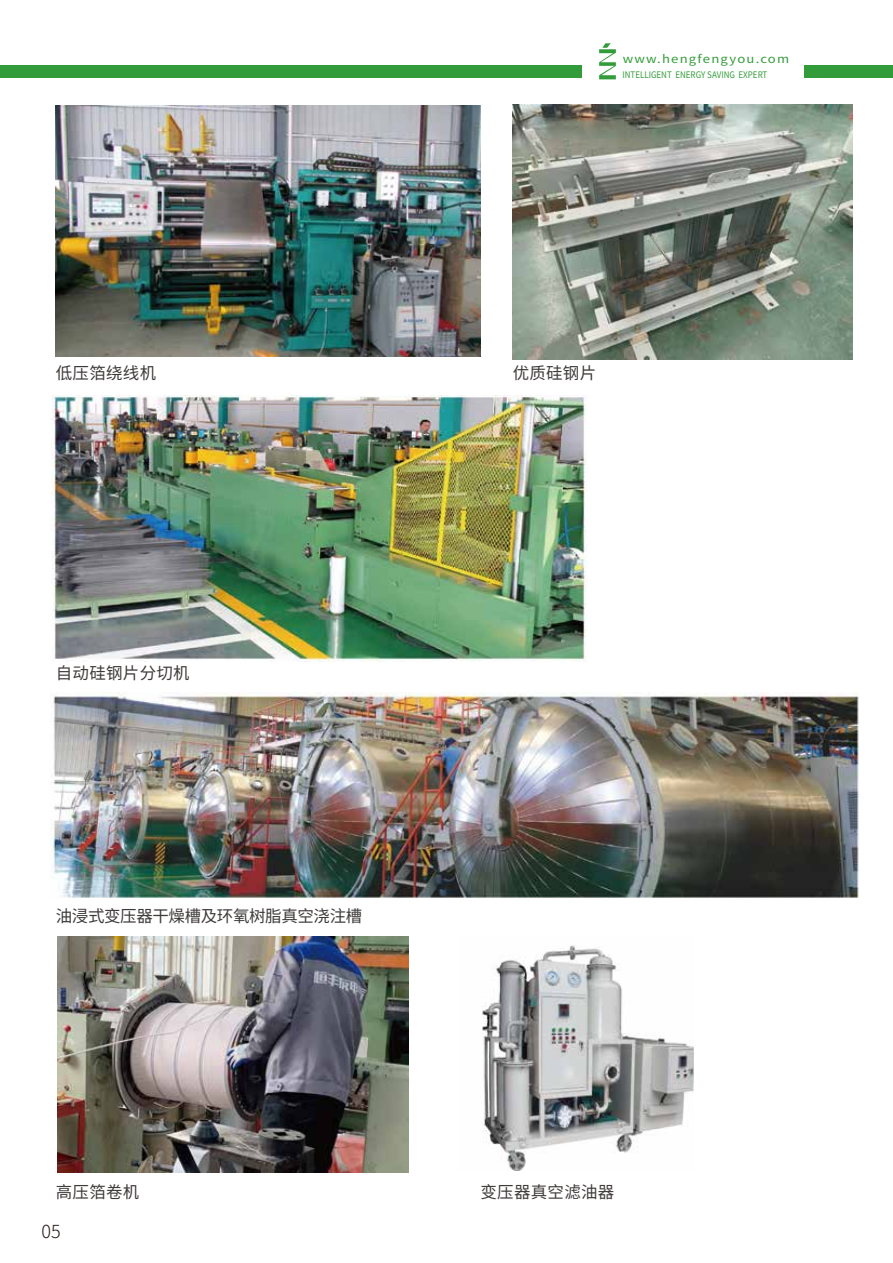
<style>
.page{position:relative;width:893px;height:1263px;background:#fff}
.page>*{position:absolute;margin:0;border:0;box-sizing:border-box;transform-origin:0 0}
.t1{font:300 18px "Source Han Sans CN";color:#221815}
.t2{font:16.5px "Source Han Sans CN";letter-spacing:.015em;color:#3e3a39}
.t3{font:16.5px "Source Han Sans CN";letter-spacing:-.025em;color:#3e3a39}
.t4{font:11.4px "Source Han Sans CN";letter-spacing:.09em;color:#339c3a;scale:1.15 1}
.t5{font:9px "Source Han Sans CN";color:#339c3a;scale:.89 1}
</style>
<div class="page">
<svg style="left:599px;top:43px;width:17px;height:36px"></svg>
<div style="left:805px;top:65px;width:88px;height:13px;background:#339c3a"></div>
<div style="left:0;top:65px;width:582px;height:13px;background:#339c3a"></div>
<img style="left:513px;top:104px;width:340px;height:255px">
<img style="left:51px;top:395px;width:536px;height:266px">
<img style="left:51px;top:692px;width:808px;height:206px">
<img style="left:56px;top:106px;width:424px;height:250px">
<img style="left:482px;top:945px;width:211px;height:225px">
<img style="left:57px;top:936px;width:351px;height:236px">
<p class="t2" style="left:56px;top:364px;width:102px">低压箔绕线机</p>
<p class="t2" style="left:56px;top:664px;width:135px">自动硅钢片分切机</p>
<p class="t3" style="left:56px;top:906px;width:308px">油浸式变压器干燥槽及环氧树脂真空浇注槽</p>
<p class="t2" style="left:56px;top:1182px;width:85px">高压箔卷机</p>
<p class="t1" style="left:41px;top:1222px;width:21px">05</p>
<p class="t4" style="left:623px;top:53px;width:146px">www.hengfengyou.com</p>
<p class="t5" style="left:622px;top:70px;width:164px">INTELLIGENT ENERGY SAVING EXPERT</p>
<p class="t2" style="left:513px;top:364px;width:85px">优质硅钢片</p>
<p class="t2" style="left:480px;top:1182px;width:135px">变压器真空滤油器</p>
</div>
